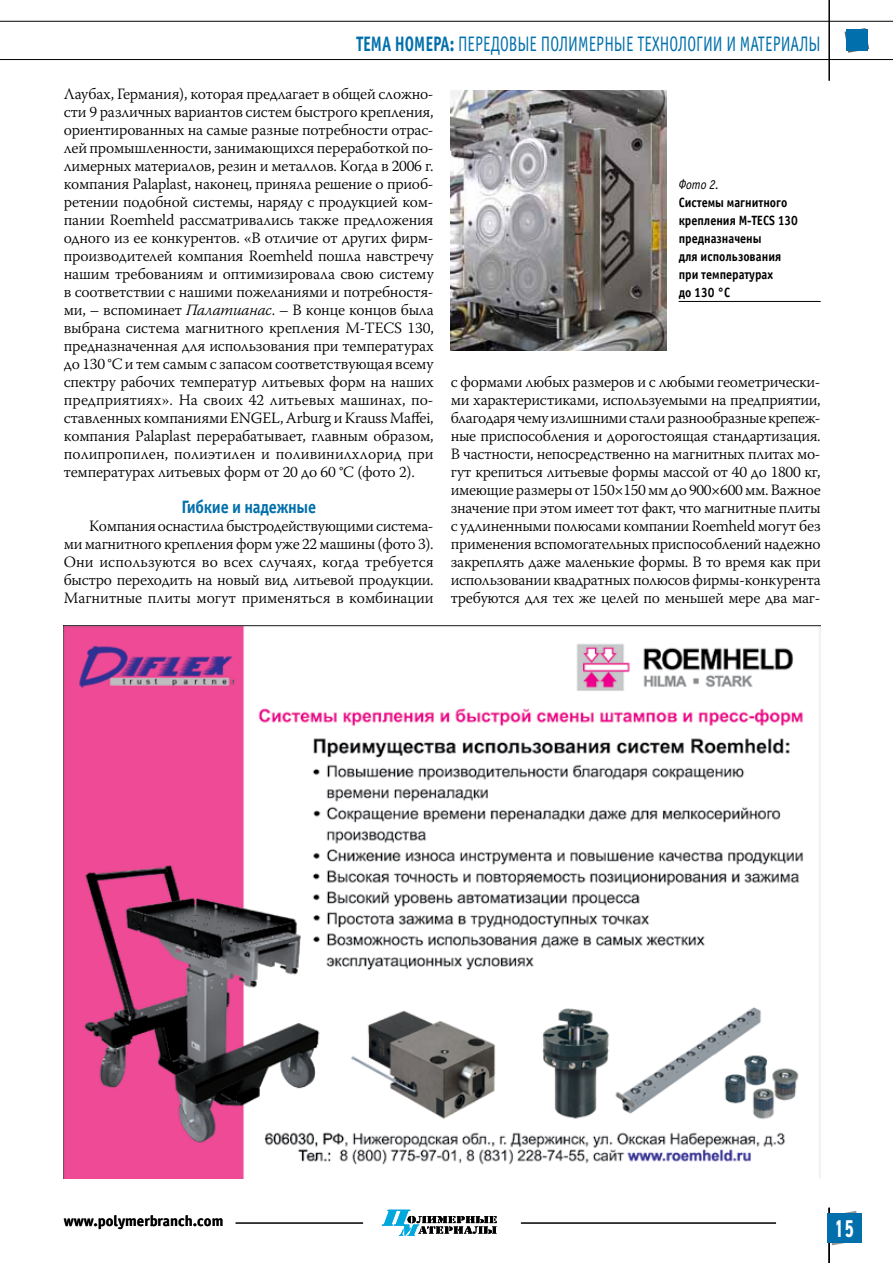
<style>
.page{position:relative;width:893px;height:1263px;background:#fff}
.page>*{position:absolute;margin:0;border:0;box-sizing:border-box;transform-origin:0 0}
.t1{font:700 24px "Yanus C";color:#fff;scale:.7 1}
.t2{font:21px "Officina Sans C";color:#006fab;scale:.75 1}
.t3{font:700 18px "Officina Sans C";letter-spacing:-.015em;color:#006fab;scale:.9 1}
.t4{font:300 15.75px/18px "Warnock Pro";letter-spacing:-.01em;color:#000;text-align:justify}
.t5{font:700 15px "Officina Sans C";color:#000}
.t6{font:700 13.5px/18px "Officina Sans C";color:#000;scale:.9 1}
.t7{font:italic 13.5px "Officina Sans C";color:#000;scale:.9 1}
.s1{font-weight:700}
.s2{font-style:italic}
</style>
<div class="page">
<svg style="left:831px;top:1211px;width:26px;height:34px"></svg>
<hr style="left:828px;top:1208px;width:2px;height:55px;background:#000">
<hr style="left:828px;top:0;width:2px;height:81px;background:#000">
<hr style="left:0;top:59px;width:893px;height:1px;background:#000">
<hr style="left:0;top:21px;width:893px;height:1px;background:#000">
<hr style="left:521px;top:1222px;width:255px;height:2px;background:#000">
<hr style="left:235px;top:1222px;width:128px;height:2px;background:#000">
<svg style="left:382px;top:1210px;width:115px;height:26px"></svg>
<div style="left:827px;top:1213px;width:34px;height:30px;background:#006fab"></div>
<svg style="left:844px;top:28px;width:25px;height:25px"></svg>
<div style="left:846px;top:30px;width:21px;height:21px;background:#006fab"></div>
<img style="left:451px;top:91px;width:216px;height:260px">
<hr style="left:679px;top:301px;width:142px;height:1px;background:#000">
<img style="left:64px;top:626px;width:757px;height:553px">
<h2 class="t2" style="left:356px;top:33px;width:621px"><span class="s1">Тема номера:</span> ПЕРЕДОВЫЕ ПОЛИМЕРНЫЕ ТЕХНОЛОГИИ И МАТЕРИАЛЫ</h2>
<p class="t4" style="left:64px;top:84px;width:372px">Лаубах, Германия), которая предлагает в общей сложно&shy;сти 9 различных вариантов систем быстрого крепления, ориентированных на самые разные потребности отрас&shy;лей промышленности, занимающихся переработкой по&shy;лимерных материалов, резин и металлов. Когда в 2006 г. компания Palaplast, наконец, приняла решение о приоб&shy;ретении подобной системы, наряду с продукцией ком&shy;пании Roemheld рассматривались также предложения одного из ее конкурентов. «В отличие от других фирм&shy;производителей компания Roemheld пошла навстречу нашим требованиям и оптимизировала свою систему в соответствии с нашими пожеланиями и потребностя&shy;ми, – вспоминает <span class="s2">Палатианас</span>. – В конце концов была выбрана система магнитного крепления M-TECS 130, предназначенная для использования при температурах до 130 °C и тем самым с запасом соответствующая всему спектру рабочих температур литьевых форм на наших предприятиях». На своих 42 литьевых машинах, по&shy;ставленных компаниями ENGEL, Arburg и Krauss Maffei, компания Palaplast перерабатывает, главным образом, полипропилен, полиэтилен и поливинилхлорид при температурах литьевых форм от 20 до 60 °C (фото 2).</p>
<p class="t3" style="left:181px;top:497px;width:151px">Гибкие и надежные</p>
<p class="t4" style="left:64px;top:516px;width:371px;text-indent:26px">Компания оснастила быстродействующими система&shy;ми магнитного крепления форм уже 22 машины (фото 3).<br>Они используются во всех случаях, когда требуется быстро переходить на новый вид литьевой продукции.<br>Магнитные плиты могут применяться в комбинации</p>
<p class="t7" style="left:679px;top:177px;width:46px">Фото 2.</p>
<p class="t6" style="left:679px;top:193px;width:134px">Системы магнитного крепления M-TECS 130 предназначены<br>для использования при температурах<br>до 130 °C</p>
<p class="t4" style="left:451px;top:372px;width:372px">с формами любых размеров и с любыми геометрически&shy;ми характеристиками, используемыми на предприятии, благодаря чему излишними стали разнообразные крепеж&shy;ные приспособления и дорогостоящая стандартизация.<br>В частности, непосредственно на магнитных плитах мо&shy;гут крепиться литьевые формы массой от 40 до 1800 кг, имеющие размеры от 150×150 мм до 900×600 мм. Важное значение при этом имеет тот факт, что магнитные плиты с удлиненными полюсами компании Roemheld могут без применения вспомогательных приспособлений надежно закреплять даже маленькие формы. В то время как при использовании квадратных полюсов фирмы-конкурента требуются для тех же целей по меньшей мере два маг-</p>
<p class="t5" style="left:64px;top:1212px;width:161px">www.polymerbranch.com</p>
<h1 class="t1" style="left:834px;top:1215px;width:31px">15</h1>
</div>
